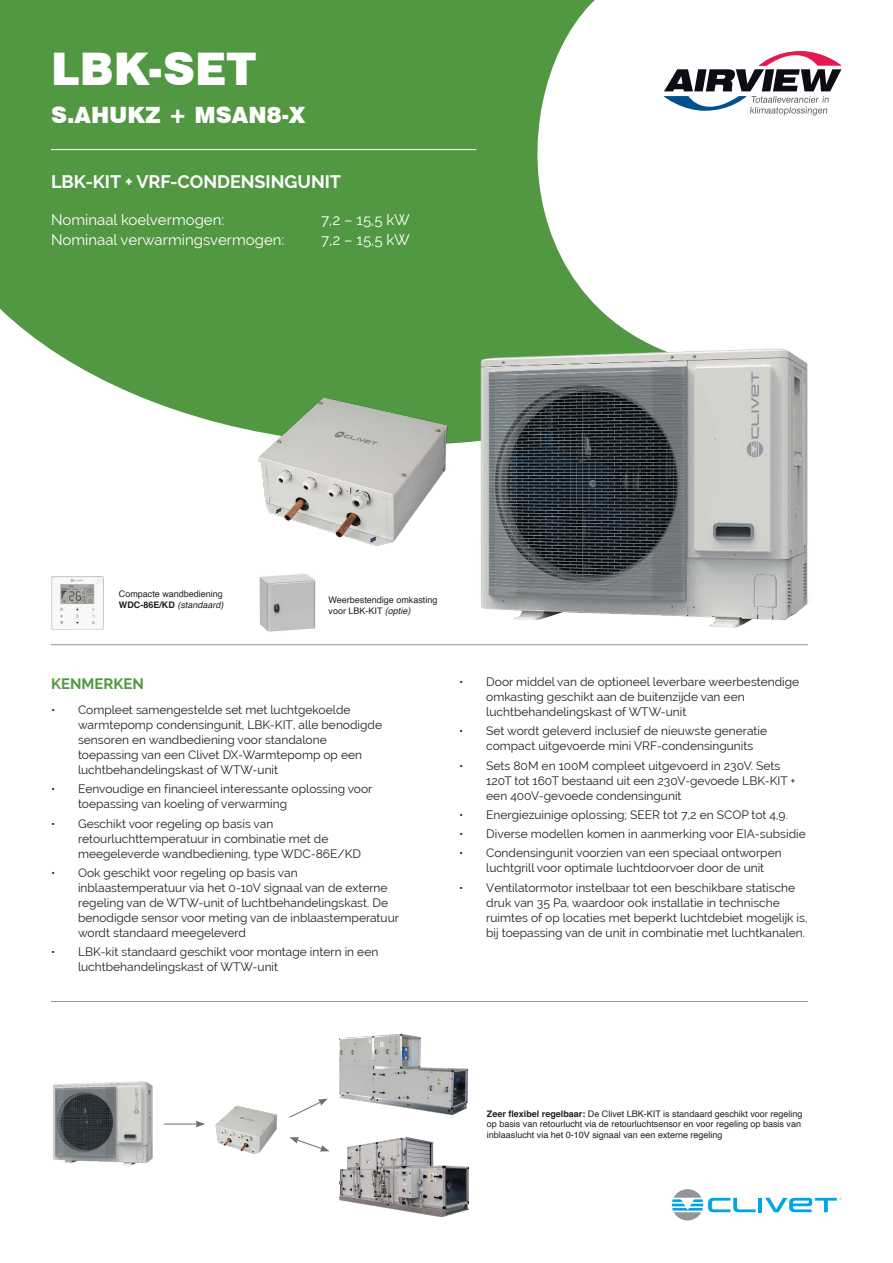
<style>
.page{position:relative;width:893px;height:1263px;background:#fff}
.page>*{position:absolute;margin:0;border:0;box-sizing:border-box;transform-origin:0 0}
.t1{font:900 45px "Swiss 721 BT";color:#fff}
.t2{font:900 22.5px "Swiss 721 BT";color:#fff}
.t3{font:700 18px "Raleway";color:#fff}
.t4{font:15px "Raleway";color:#fff}
.t5{font:700 15px "Raleway";color:#529742}
.t6{font:12px/15px "Raleway";color:#231f20}
.t7{font:9px/10.8px "Helvetica";color:#231f20}
.t8{font:italic 9px "Helvetica";color:#231f20}
.s1{font-weight:700;font-style:normal}
.s2{font-style:italic}
.s3{font-weight:700}
</style>
<div class="page">
<svg style="left:0;top:0;width:658px;height:444px;fill:#529742"></svg>
<svg style="left:663px;top:51px;width:179px;height:65px"></svg>
<hr style="left:51px;top:149px;width:425px;height:1px;background:#fff">
<hr style="left:51px;top:644px;width:757px;height:1px;background:#939598">
<hr style="left:51px;top:1001px;width:757px;height:1px;background:#939598">
<img style="left:258px;top:395px;width:192px;height:151px">
<img style="left:339px;top:1138px;width:129px;height:79px">
<img style="left:339px;top:1035px;width:128px;height:79px">
<img style="left:215px;top:1105px;width:62px;height:49px">
<hr style="left:164px;top:1124px;width:34px;height:1px;background:#6c6d70">
<svg style="left:195px;top:1120px;width:10px;height:7px"></svg>
<svg style="left:289px;top:1098px;width:39px;height:20px"></svg>
<svg style="left:289px;top:1137px;width:40px;height:14px"></svg>
<img style="left:473px;top:348px;width:335px;height:280px">
<img style="left:53px;top:1081px;width:100px;height:85px">
<img style="left:51px;top:577px;width:53px;height:53px">
<img style="left:259px;top:574px;width:57px;height:58px">
<hr style="left:758px;top:1198px;width:4px;height:14px;background:#00a5e3">
<svg style="left:765px;top:1198px;width:77px;height:14px"></svg>
<svg style="left:672px;top:1189px;width:84px;height:31px"></svg>
<p class="t1" style="left:51px;top:42px;width:207px">LBK-SET</p>
<p class="t2" style="left:51px;top:101px;width:256px">S.AHUKZ + MSAN8-X</p>
<p class="t3" style="left:51px;top:171px;width:292px">LBK-KIT + VRF-CONDENSINGUNIT</p>
<p class="t4" style="left:51px;top:211px;width:175px">Nominaal koelvermogen:</p>
<p class="t4" style="left:321px;top:211px;width:90px">7,2 – 15,5 kW</p>
<p class="t4" style="left:51px;top:231px;width:235px">Nominaal verwarmingsvermogen:</p>
<p class="t4" style="left:321px;top:231px;width:90px">7,2 – 15,5 kW</p>
<p class="t7" style="left:119px;top:589px;width:106px">Compacte wandbediening</p>
<p class="t8" style="left:119px;top:598px;width:106px"><span class="s1">WDC-86E/KD</span> (standaard)</p>
<p class="t7" style="left:329px;top:594px;width:110px">Weerbestendige omkasting voor LBK-KIT <span class="s2">(optie)</span></p>
<p class="t5" style="left:51px;top:675px;width:94px">KENMERKEN</p>
<p class="t6" style="left:78px;top:702px;width:306px;text-indent:-27px">• Compleet samengestelde set met luchtgekoelde warmtepomp condensingunit, LBK-KIT, alle benodigde sensoren en wandbediening voor standalone toepassing van een Clivet DX-Warmtepomp op een luchtbehandelingskast of WTW-unit</p>
<p class="t6" style="left:78px;top:782px;width:296px;text-indent:-27px">• Eenvoudige en financieel interessante oplossing voor toepassing van koeling of verwarming</p>
<p class="t6" style="left:78px;top:816px;width:285px;text-indent:-27px">• Geschikt voor regeling op basis van retourluchttemperatuur in combinatie met de meegeleverde wandbediening, type WDC-86E/KD</p>
<p class="t6" style="left:78px;top:865px;width:323px;text-indent:-27px">• Ook geschikt voor regeling op basis van inblaastemperatuur via het 0-10V signaal van de externe regeling van de WTW-unit of luchtbehandelingskast. De benodigde sensor voor meting van de inblaastemperatuur wordt standaard meegeleverd</p>
<p class="t6" style="left:78px;top:944px;width:302px;text-indent:-27px">• LBK-kit standaard geschikt voor montage intern in een luchtbehandelingskast of WTW-unit</p>
<p class="t6" style="left:486px;top:674px;width:315px;text-indent:-27px">• Door middel van de optioneel leverbare weerbestendige omkasting geschikt aan de buitenzijde van een luchtbehandelingskast of WTW-unit</p>
<p class="t6" style="left:486px;top:723px;width:282px;text-indent:-27px">• Set wordt geleverd inclusief de nieuwste generatie compact uitgevoerde mini VRF-condensingunits</p>
<p class="t6" style="left:486px;top:758px;width:311px;text-indent:-27px">• Sets 80M en 100M compleet uitgevoerd in 230V. Sets<br>120T tot 160T bestaand uit een 230V-gevoede LBK-KIT + een 400V-gevoede condensingunit</p>
<p class="t6" style="left:459px;top:807px;width:330px">• Energiezuinige oplossing; SEER tot 7,2 en SCOP tot 4,9.</p>
<p class="t6" style="left:459px;top:826px;width:348px">• Diverse modellen komen in aanmerking voor EIA-subsidie</p>
<p class="t6" style="left:486px;top:845px;width:297px;text-indent:-27px">• Condensingunit voorzien van een speciaal ontworpen luchtgrill voor optimale luchtdoorvoer door de unit</p>
<p class="t6" style="left:486px;top:880px;width:323px;text-indent:-27px">• Ventilatormotor instelbaar tot een beschikbare statische druk van 35 Pa, waardoor ook installatie in technische ruimtes of op locaties met beperkt luchtdebiet mogelijk is, bij toepassing van de unit in combinatie met luchtkanalen.</p>
<p class="t7" style="left:487px;top:1108px;width:317px"><span class="s3">Zeer flexibel regelbaar:</span> De Clivet LBK-KIT is standaard geschikt voor regeling op basis van retourlucht via de retourluchtsensor en voor regeling op basis van inblaaslucht via het 0-10V signaal van een externe regeling</p>
</div>
